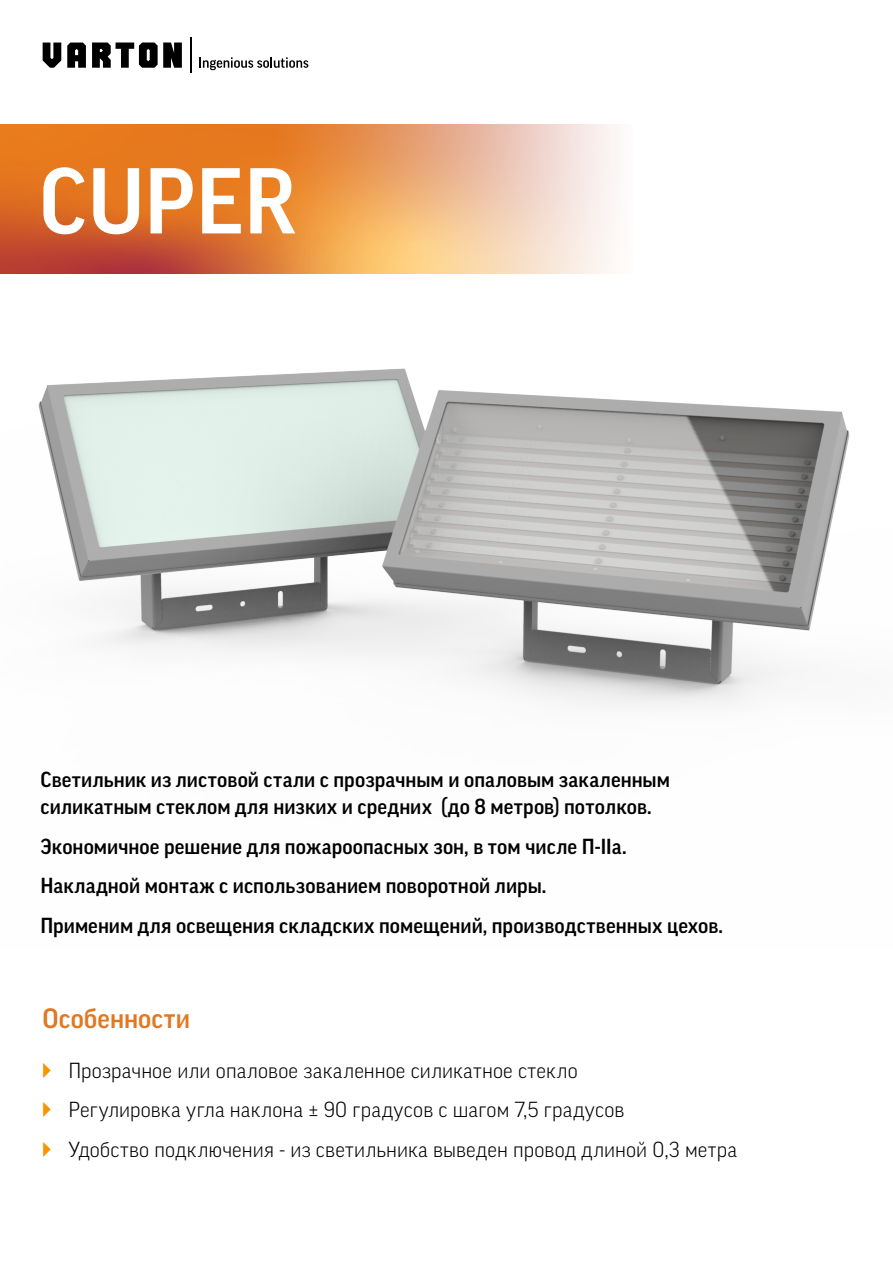
<style>
.page{position:relative;width:893px;height:1263px;background:#fff}
.page>*{position:absolute;margin:0;border:0;box-sizing:border-box;transform-origin:0 0}
.t1{font:500 90px "Good Pro";color:#fff}
.t2{font:500 27px "Good Pro";letter-spacing:.005em;color:#e17822}
.t3{font:500 21px/39.8px "Good Pro";letter-spacing:.005em;color:#000}
.t4{font:300 21px/39.8px "Good Pro";letter-spacing:.01em;color:#000}
</style>
<div class="page">
<img style="left:0;top:273px;width:850px;height:434px">
<img style="left:0;top:124px;width:262px;height:149px">
<svg style="left:43px;top:43px;width:139px;height:25px"></svg>
<hr style="left:190px;top:38px;width:1px;height:35px;background:#000">
<svg style="left:199px;top:57px;width:109px;height:13px"></svg>
<img style="left:262px;top:124px;width:373px;height:177px">
<h1 class="t1" style="left:39px;top:150px;width:259px">CUPER</h1>
<p class="t3" style="left:40px;top:766px;width:631px;line-height:27px">Светильник из листовой стали с прозрачным и опаловым закаленным силикатным стеклом для низких и средних (до 8 метров) потолков.</p>
<p class="t3" style="left:40px;top:826px;width:684px">Экономичное решение для пожароопасных зон, в том числе П-IIа.<br>Накладной монтаж с использованием поворотной лиры.<br>Применим для освещения складских помещений, производственных цехов.</p>
<p class="t2" style="left:43px;top:1003px;width:149px">Особенности</p>
<p class="t4" style="left:68px;top:1050px;width:670px">Прозрачное или опаловое закаленное силикатное стекло<br>Регулировка угла наклона ± 90 градусов с шагом 7,5 градусов<br>Удобство подключения - из светильника выведен провод длиной 0,3 метра</p>
</div>
